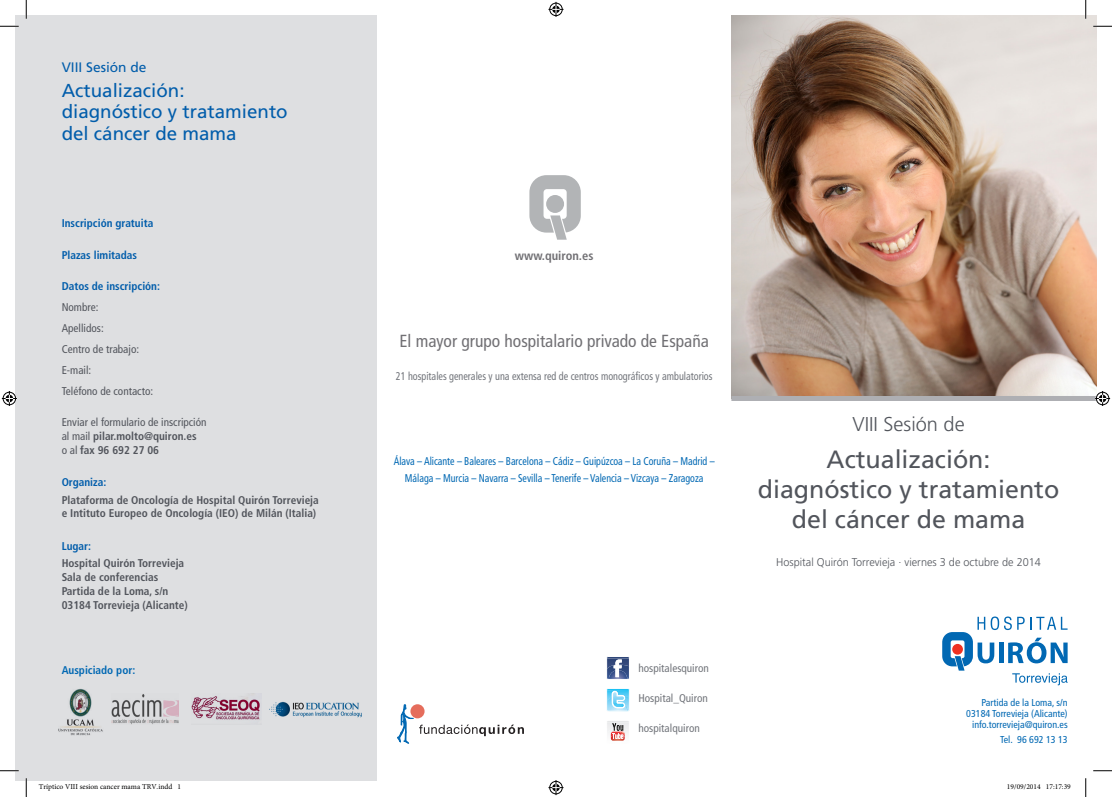
<style>
.page{position:relative;width:1112px;height:797px;background:#fff}
.page>*{position:absolute;margin:0;border:0;box-sizing:border-box;transform-origin:0 0}
.t1{font:25px/30px "Frutiger";color:#52555c;text-align:center}
.t2{font:300 20px "Frutiger";color:#52555c}
.t3{font:18.75px/21.2px "Frutiger";color:#015dab}
.t4{font:condensed 17.5px "Frutiger";color:#717074}
.t5{font:13.75px "Frutiger";color:#015dab}
.t6{font:700 condensed 12.5px "Frutiger";color:#717074}
.t7{font:700 condensed 11.25px/13.8px "Frutiger";color:#52555c}
.t8{font:condensed 11.25px/13.8px "Frutiger";color:#52555c}
.t9{font:condensed 11.25px/17.5px "Frutiger";color:#0168b3;text-align:center;scale:.88 1}
.t10{font:condensed 11.25px "Frutiger";color:#72757b;scale:.9 1}
.t11{font:700 condensed 11.25px "Frutiger";color:#015dab}
.t12{font:300 11.25px "Frutiger";color:#52555c}
.t13{font:condensed 11.25px "Frutiger";color:#72757b}
.t14{font:700 condensed 11.25px "Frutiger";color:#0168b3}
.t15{font:condensed 10px "Frutiger";color:#0168b3}
.t16{font:7.5px "Minion Pro";color:#000}
.s1{font-weight:700}
</style>
<div class="page">
<img style="left:731px;top:16px;width:365px;height:380px">
<div style="left:731px;top:396px;width:365px;height:5px;background:#aeafb3"></div>
<svg style="left:942px;top:616px;width:126px;height:69px"></svg>
<div style="left:16px;top:16px;width:361px;height:765px;background:#dedfe1"></div>
<img style="left:58px;top:688px;width:45px;height:48px">
<img style="left:269px;top:701px;width:93px;height:17px">
<img style="left:191px;top:693px;width:69px;height:27px">
<img style="left:111px;top:694px;width:67px;height:30px">
<svg style="left:529px;top:175px;width:52px;height:65px"></svg>
<svg style="left:397px;top:704px;width:127px;height:40px"></svg>
<svg style="left:608px;top:658px;width:20px;height:19px"></svg>
<div style="left:606px;top:656px;width:24px;height:23px;border:1px solid #fff"></div>
<svg style="left:608px;top:722px;width:19px;height:19px"></svg>
<div style="left:606px;top:720px;width:23px;height:23px;border:1px solid #fff"></div>
<svg style="left:608px;top:690px;width:20px;height:22px"></svg>
<div style="left:606px;top:688px;width:23px;height:23px;border:1px solid #fff"></div>
<svg style="left:0;top:25px;width:19px;height:2px"></svg>
<svg style="left:1093px;top:25px;width:19px;height:2px"></svg>
<svg style="left:0;top:770px;width:19px;height:1px"></svg>
<svg style="left:1093px;top:770px;width:19px;height:1px"></svg>
<svg style="left:25px;top:0;width:2px;height:19px"></svg>
<svg style="left:25px;top:778px;width:2px;height:19px"></svg>
<svg style="left:1085px;top:0;width:1px;height:19px"></svg>
<svg style="left:1085px;top:778px;width:1px;height:19px"></svg>
<svg style="left:548px;top:2px;width:15px;height:15px"></svg>
<svg style="left:548px;top:780px;width:15px;height:15px"></svg>
<svg style="left:2px;top:391px;width:15px;height:15px"></svg>
<svg style="left:1095px;top:391px;width:15px;height:15px"></svg>
<p class="t5" style="left:62px;top:59px;width:86px">VIII Sesión de</p>
<p class="t3" style="left:62px;top:80px;width:228px">Actualización: diagnóstico y tratamiento del cáncer de mama</p>
<p class="t11" style="left:62px;top:217px;width:93px">Inscripción gratuita</p>
<p class="t11" style="left:62px;top:248px;width:77px">Plazas limitadas</p>
<p class="t11" style="left:62px;top:280px;width:100px">Datos de inscripción:</p>
<p class="t8" style="left:62px;top:300px;width:38px">Nombre:</p>
<p class="t8" style="left:62px;top:321px;width:44px">Apellidos:</p>
<p class="t8" style="left:62px;top:342px;width:79px">Centro de trabajo:</p>
<p class="t8" style="left:62px;top:363px;width:31px">E-mail:</p>
<p class="t8" style="left:62px;top:384px;width:93px">Teléfono de contacto:</p>
<p class="t8" style="left:62px;top:415px;width:146px">Enviar el formulario de inscripción al mail <span class="s1">pilar.molto@quiron.es<br></span>o al <span class="s1">fax 96 692 27 06</span></p>
<p class="t11" style="left:62px;top:475px;width:46px">Organiza:</p>
<p class="t7" style="left:62px;top:493px;width:259px">Plataforma de Oncología de Hospital Quirón Torrevieja e Intituto Europeo de Oncología (IEO) de Milán (Italia)</p>
<p class="t11" style="left:62px;top:539px;width:31px">Lugar:</p>
<p class="t7" style="left:62px;top:556px;width:124px">Hospital Quirón Torrevieja</p>
<p class="t7" style="left:62px;top:570px;width:98px">Sala de conferencias</p>
<p class="t7" style="left:62px;top:584px;width:108px">Partida de la Loma, s/n</p>
<p class="t7" style="left:62px;top:598px;width:128px">03184 Torrevieja (Alicante)</p>
<p class="t14" style="left:62px;top:663px;width:75px">Auspiciado por:</p>
<p class="t6" style="left:515px;top:248px;width:80px">www.quiron.es</p>
<p class="t4" style="left:400px;top:330px;width:311px">El mayor grupo hospitalario privado de España</p>
<p class="t10" style="left:396px;top:369px;width:353px">21 hospitales generales y una extensa red de centros monográficos y ambulatorios</p>
<p class="t9" style="left:394px;top:452px;width:366px">Álava – Alicante – Baleares – Barcelona – Cádiz – Guipúzcoa – La Coruña – Madrid –<br>Málaga – Murcia – Navarra – Sevilla – Tenerife – Valencia – Vizcaya – Zaragoza</p>
<p class="t13" style="left:638px;top:661px;width:72px">hospitalesquiron</p>
<p class="t13" style="left:638px;top:691px;width:71px">Hospital_Quiron</p>
<p class="t13" style="left:638px;top:721px;width:63px">hospitalquiron</p>
<p class="t2" style="left:852px;top:413px;width:114px">VIII Sesión de</p>
<p class="t1" style="left:758px;top:445px;width:303px">Actualización: diagnóstico y tratamiento del cáncer de mama</p>
<p class="t12" style="left:776px;top:556px;width:266px">Hospital Quirón Torrevieja · viernes 3 de octubre de 2014</p>
<p class="t15" style="left:982px;top:696px;width:88px">Partida de la Loma, s/n</p>
<p class="t15" style="left:966px;top:707px;width:103px">03184 Torrevieja (Alicante)</p>
<p class="t15" style="left:972px;top:718px;width:97px">info.torrevieja@quiron.es</p>
<p class="t15" style="left:1000px;top:734px;width:69px">Tel. 96 692 13 13</p>
<p class="t16" style="left:39px;top:782px;width:144px">Tríptico VIII sesion cancer mama TRV.indd 1</p>
<p class="t16" style="left:1007px;top:782px;width:65px">19/09/2014 17:17:39</p>
</div>
